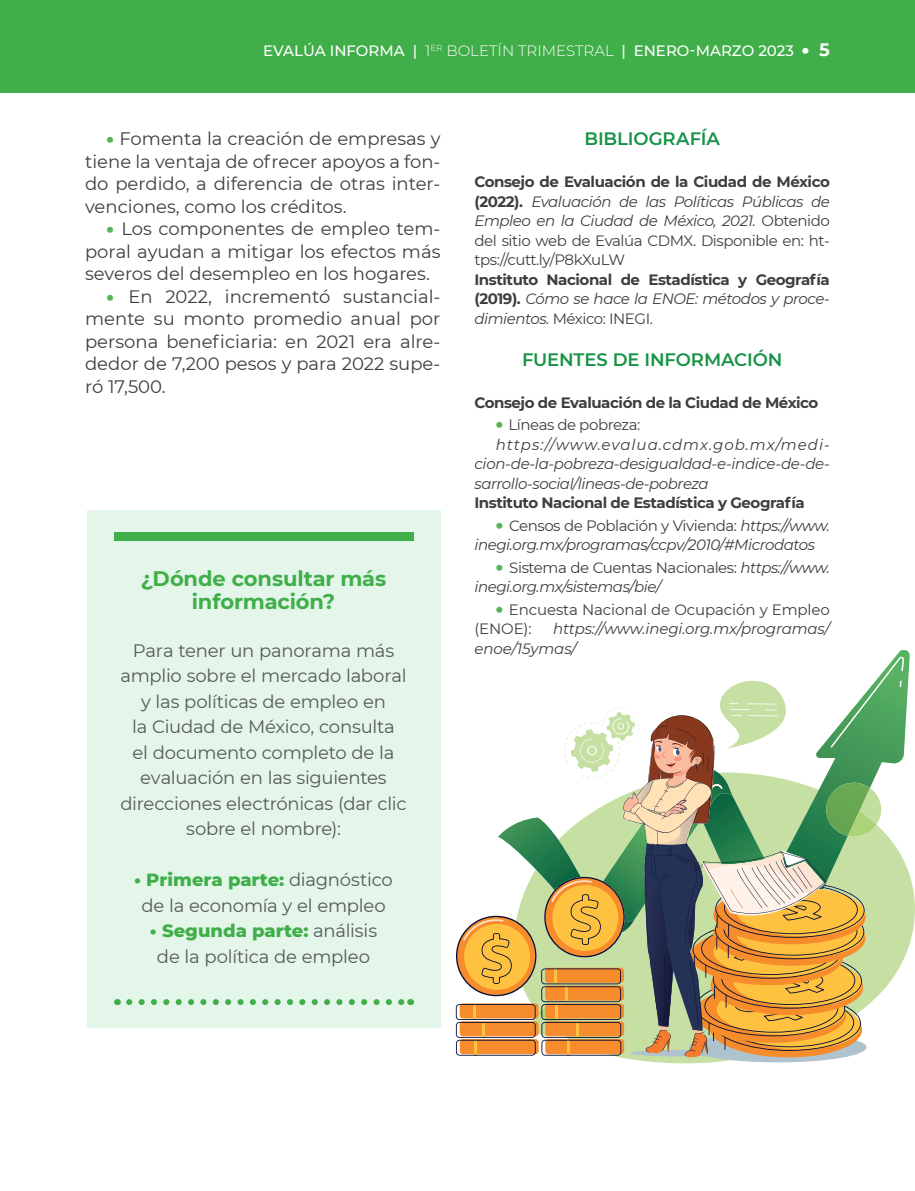
<style>
.page{position:relative;width:915px;height:1191px;background:#fff}
.page>*{position:absolute;margin:0;border:0;box-sizing:border-box;transform-origin:0 0}
.Destacado{font:700 21px/22.5px "Montserrat";letter-spacing:-.005em;color:#40ae49;text-align:center}
.Párrafo_2{font:18px/22.5px "Montserrat";color:#3e3e3f;text-align:justify}
.Destacado_2{font:18px/25.5px "Montserrat";letter-spacing:-.015em;color:#57585a;text-align:center}
.Destacado_2-2{font:800 18px "Montserrat";color:#40ae49}
.Pregunta{font:600 18px "Montserrat";letter-spacing:-.005em;color:#179346}
.Párrafo_2-2{font:italic 15px/19.5px "Montserrat";letter-spacing:-.03em;color:#3e3e3f}
.Párrafo_1{font:700 15px/19.5px "Montserrat";letter-spacing:-.03em;color:#3e3e3f;text-align:justify}
.Párrafo_1-2{font:15px/19.5px "Montserrat";letter-spacing:-.03em;color:#3e3e3f;text-align:justify}
.t1{font:500 15px "Montserrat";color:#fff}
.Párrafo_2-3{font:italic 15px/19.5px "Montserrat";letter-spacing:-.01em;color:#3e3e3f}
.Párrafo_2-4{font:15px/19.5px "Montserrat";letter-spacing:-.01em;color:#3e3e3f}
.Párrafo_2-5{font:15px "Montserrat";letter-spacing:-.03em;color:#3e3e3f}
.s1{font-weight:300}
.s2{font-weight:900;font-size:18px}
.s3{font-weight:700;font-size:18px}
.s4{font-weight:900;color:#56b455}
.s5{font-weight:400;color:#57585a}
.s6{font-weight:700}
.s7{font-style:italic}
.s8{font-weight:400;font-style:italic}
.s9{font-weight:400}
.s10{font-weight:900;font-size:18px;color:#56b455}
.s11{font-weight:900;font-style:normal;font-size:18px;color:#56b455}
.s12{font-style:normal}
</style>
<div class="page">
<div style="left:0;top:0;width:914px;height:92px;background:#40ae49"></div>
<div style="left:87px;top:510px;width:353px;height:518px;background:#e3f6e9"></div>
<div style="left:114px;top:533px;width:299px;height:8px;background:#40ae49"></div>
<svg style="left:129px;top:999px;width:275px;height:6px"></svg>
<svg style="left:455px;top:650px;width:454px;height:411px"></svg>
<p class="t1" style="left:263px;top:40px;width:568px">EVALÚA INFORMA | <span class="s1">1</span><sup>ER</sup> <span class="s1">BOLETÍN TRIMESTRAL</span> | ENERO-MARZO 2023 <span class="s2">•</span> <span class="s3">5</span></p>
<p class="Párrafo_2" style="left:85px;top:127px;width:357px;text-indent:21px"><span class="s4">•</span> Fomenta la creación de empresas y tiene la ventaja de ofrecer apoyos a fon&shy;do perdido, a diferencia de otras inter&shy;venciones, como los créditos.</p>
<p class="Párrafo_2" style="left:85px;top:217px;width:357px;text-indent:21px"><span class="s4">•</span> Los componentes de empleo tem&shy;poral ayudan a mitigar los efectos más severos del desempleo en los hogares.</p>
<p class="Párrafo_2" style="left:85px;top:284px;width:357px;text-indent:21px"><span class="s4">•</span> En 2022, incrementó sustancial&shy;mente su monto promedio anual por persona beneficiaria: en 2021 era alre&shy;dedor de 7,200 pesos y para 2022 supe&shy;ró 17,500.</p>
<p class="Destacado" style="left:141px;top:566px;width:247px">¿Dónde consultar más información?</p>
<p class="Destacado_2" style="left:120px;top:637px;width:287px">Para tener un panorama más amplio sobre el mercado laboral y las políticas de empleo en<br>la Ciudad de México, consulta<br>el documento completo de la evaluación en las siguientes direcciones electrónicas (dar clic sobre el nombre):</p>
<p class="Destacado_2-2" style="left:134px;top:866px;width:260px">• Primera parte: <span class="s5">diagnóstico</span></p>
<p class="Destacado_2" style="left:141px;top:892px;width:246px">de la economía y el empleo</p>
<p class="Destacado_2-2" style="left:150px;top:917px;width:229px">• Segunda parte: <span class="s5">análisis</span></p>
<p class="Destacado_2" style="left:157px;top:943px;width:214px">de la política de empleo</p>
<p class="Pregunta" style="left:584px;top:126px;width:137px">BIBLIOGRAFÍA</p>
<p class="Párrafo_1-2" style="left:474px;top:171px;width:357px"><span class="s6">Consejo de Evaluación de la Ciudad de México (2022).</span> <span class="s7">Evaluación de las Políticas Públicas de Empleo en la Ciudad de México, 2021.</span> Obtenido del sitio web de Evalúa CDMX. Disponible en: ht&shy;tps://cutt.ly/P8kXuLW</p>
<p class="Párrafo_1" style="left:474px;top:269px;width:357px">Instituto Nacional de Estadística y Geografía (2019). <span class="s8">Cómo se hace la ENOE: métodos y proce&shy;dimientos.</span> <span class="s9">México: INEGI.</span></p>
<p class="Pregunta" style="left:522px;top:346px;width:262px">FUENTES DE INFORMACIÓN</p>
<p class="Párrafo_1" style="left:474px;top:392px;width:345px">Consejo de Evaluación de la Ciudad de México</p>
<p class="Párrafo_2-5" style="left:495px;top:414px;width:146px"><span class="s10">•</span> Líneas de pobreza:</p>
<p class="Párrafo_2-2" style="left:474px;top:434px;width:357px;text-align:justify;text-indent:21px">https://www.evalua.cdmx.gob.mx/medi&shy;cion-de-la-pobreza-desigualdad-e-indice-de-de&shy;sarrollo-social/lineas-de-pobreza</p>
<p class="Párrafo_1" style="left:474px;top:492px;width:331px">Instituto Nacional de Estadística y Geografía</p>
<p class="Párrafo_2-2" style="left:474px;top:515px;width:357px;text-indent:21px"><span class="s11">•</span> <span class="s12">Censos de Población y Vivienda:</span> https://www. inegi.org.mx/programas/ccpv/2010/#Microdatos</p>
<p class="Párrafo_2-2" style="left:474px;top:557px;width:357px;text-indent:21px"><span class="s11">•</span> <span class="s12">Sistema de Cuentas Nacionales:</span> https://www. inegi.org.mx/sistemas/bie/</p>
<p class="Párrafo_2-4" style="left:474px;top:599px;width:357px;text-indent:21px"><span class="s10">•</span> Encuesta Nacional de Ocupación y Empleo (ENOE):</p>
<p class="Párrafo_2-3" style="left:474px;top:618px;width:357px;text-indent:78px">https://www.inegi.org.mx/programas/ enoe/15ymas/</p>
</div>
